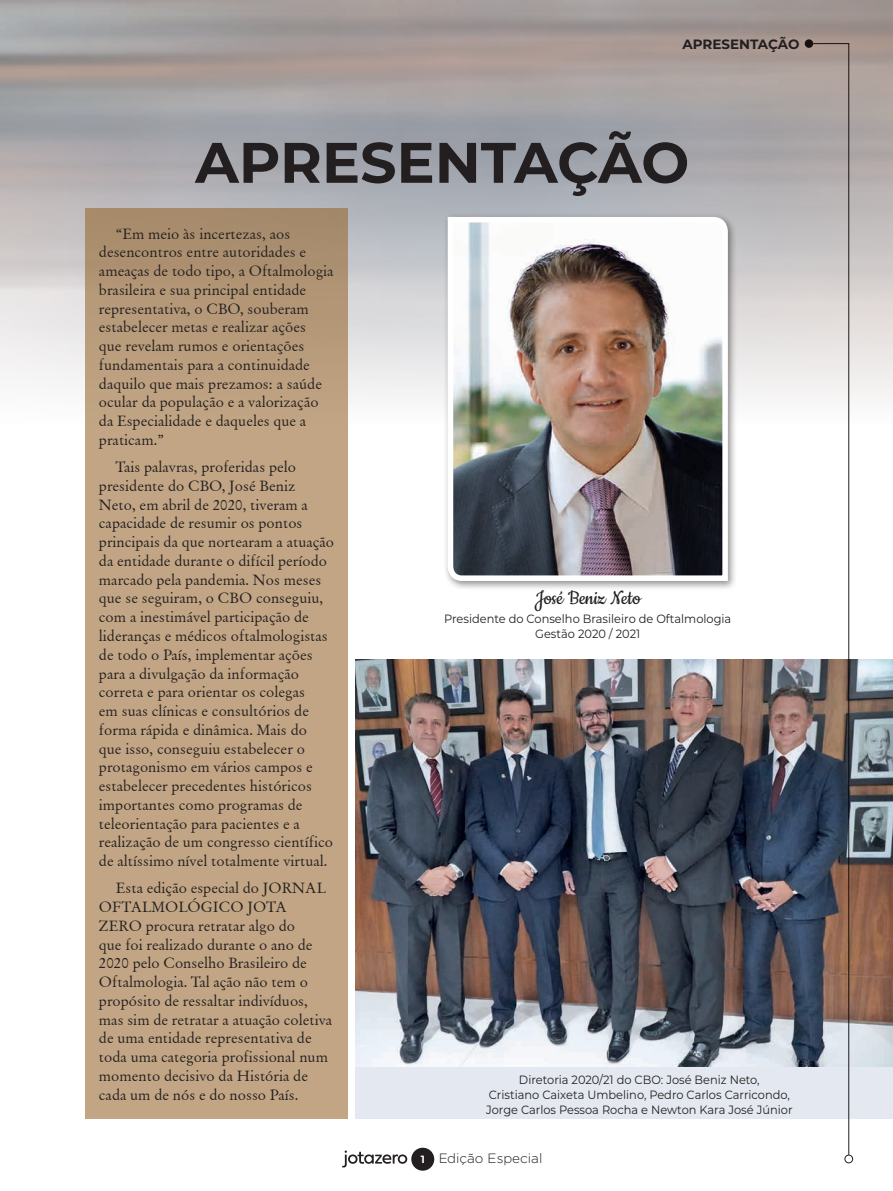
<style>
.page{position:relative;width:893px;height:1191px;background:#fff}
.page>*{position:absolute;margin:0;border:0;box-sizing:border-box;transform-origin:0 0}
.t1{font:700 57px "Montserrat";color:#231f20}
.t2{font:22.5px "Cookie";color:#231f20}
.t3{font:15px/18.8px "Baramond";color:#231f20}
.t4{font:300 13.5px "Gotham";color:#231f20}
.t5{font:700 13.5px "Montserrat";color:#231f20}
.t6{font:12px/15px "Montserrat";color:#231f20;text-align:center;scale:.95 1}
.s1{font-family:"Montserrat";font-weight:700;font-size:10.5px;color:#fff}
</style>
<div class="page">
<img style="left:356px;top:659px;width:537px;height:408px">
<div style="left:356px;top:1067px;width:537px;height:51px;background:#e4e9f1"></div>
<svg style="left:342px;top:1150px;width:65px;height:17px"></svg>
<div style="left:411px;top:1147px;width:23px;height:23px;background:#231f20;border-radius:50%"></div>
<svg style="left:805px;top:39px;width:8px;height:9px"></svg>
<svg style="left:812px;top:43px;width:37px;height:1111px"></svg>
<div style="left:844px;top:1154px;width:9px;height:9px;border:1px solid #231f20;border-radius:50%"></div>
<svg style="left:85px;top:208px;width:263px;height:910px;background:#bda180"></svg>
<div style="left:443px;top:212px;width:295px;height:378px;background:#231f20;opacity:.5"></div>
<img style="left:445px;top:214px;width:286px;height:370px">
<p class="t5" style="left:682px;top:34px;width:119px">APRESENTAÇÃO</p>
<h1 class="t1" style="left:195px;top:121px;width:496px">APRESENTAÇÃO</h1>
<p class="t3" style="left:99px;top:224px;width:236px;text-indent:17px">“Em meio às incertezas, aos desencontros entre autoridades e ameaças de todo tipo, a Oftalmologia brasileira e sua principal entidade representativa, o CBO, souberam estabelecer metas e realizar ações<br>que revelam rumos e orientações fundamentais para a continuidade daquilo que mais prezamos: a saúde ocular da população e a valorização da Especialidade e daqueles que a praticam.”</p>
<p class="t3" style="left:99px;top:457px;width:237px;text-indent:17px">Tais palavras, proferidas pelo presidente do CBO, José Beniz Neto, em abril de 2020, tiveram a capacidade de resumir os pontos principais da que nortearam a atuação da entidade durante o difícil período marcado pela pandemia. Nos meses que se seguiram, o CBO conseguiu, com a inestimável participação de lideranças e médicos oftalmologistas de todo o País, implementar ações para a divulgação da informação correta e para orientar os colegas<br>em suas clínicas e consultórios de forma rápida e dinâmica. Mais do<br>que isso, conseguiu estabelecer o protagonismo em vários campos e estabelecer precedentes históricos importantes como programas de teleorientação para pacientes e a realização de um congresso científico de altíssimo nível totalmente virtual.</p>
<p class="t3" style="left:99px;top:878px;width:235px;text-indent:17px">Esta edição especial do JORNAL<br>OFTALMOLÓGICO JOTA<br>ZERO procura retratar algo do<br>que foi realizado durante o ano de<br>2020 pelo Conselho Brasileiro de<br>Oftalmologia. Tal ação não tem o propósito de ressaltar indivíduos, mas sim de retratar a atuação coletiva de uma entidade representativa de toda uma categoria profissional num momento decisivo da História de cada um de nós e do nosso País.</p>
<h2 class="t2" style="left:535px;top:586px;width:108px">José Beniz Neto</h2>
<p class="t6" style="left:444px;top:611px;width:304px">Presidente do Conselho Brasileiro de Oftalmologia<br>Gestão 2020 / 2021</p>
<p class="t6" style="left:486px;top:1071px;width:324px">Diretoria 2020/21 do CBO: José Beniz Neto,<br>Cristiano Caixeta Umbelino, Pedro Carlos Carricondo,<br>Jorge Carlos Pessoa Rocha e Newton Kara José Júnior</p>
<p class="t4" style="left:421px;top:1149px;width:123px"><span class="s1">1</span> Edição Especial</p>
</div>
